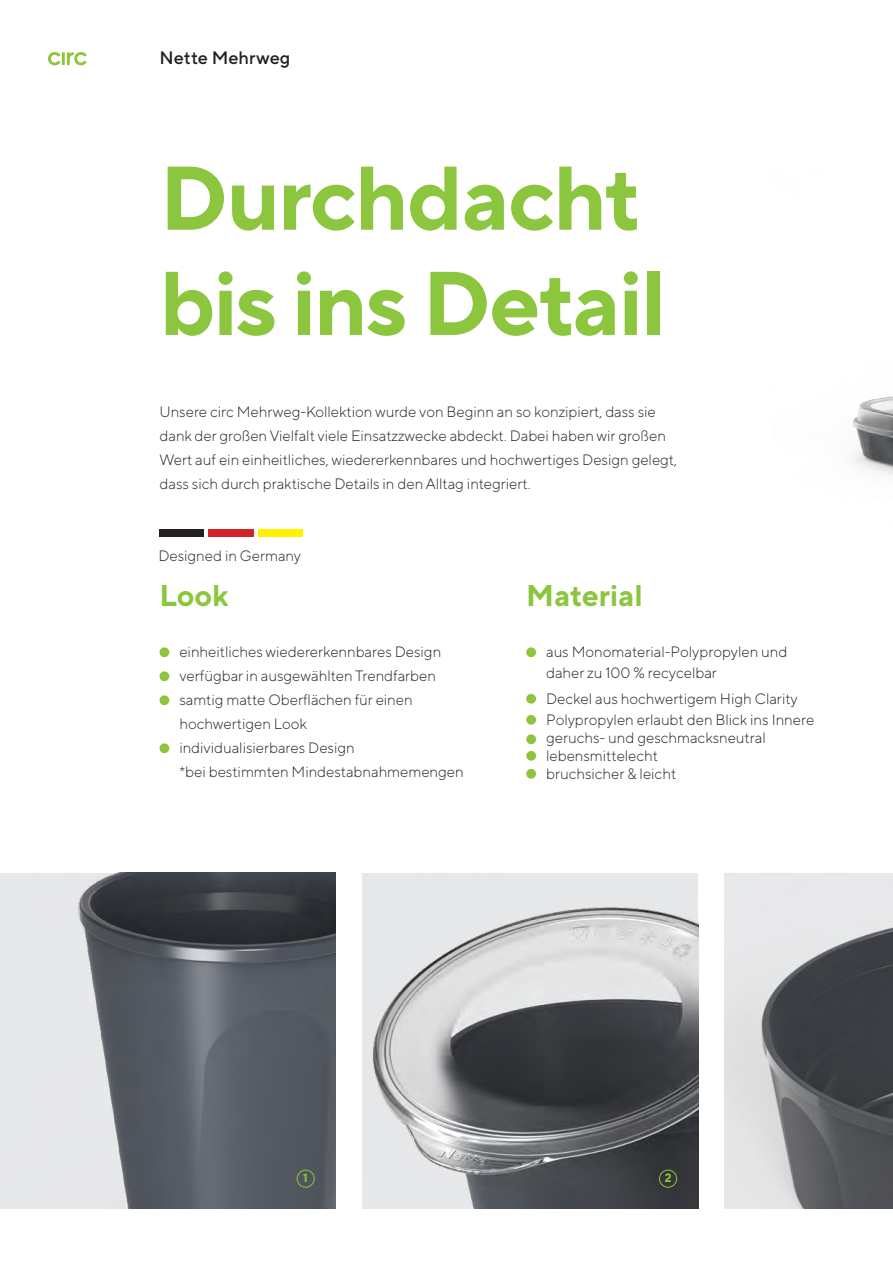
<style>
.page{position:relative;width:893px;height:1263px;background:#fff}
.page>*{position:absolute;margin:0;border:0;box-sizing:border-box;transform-origin:0 0}
.t1{font:700 90.15px/105.1px "TT Norms Pro";letter-spacing:-.02em;color:#8bc63e}
.t2{font:700 30px "TT Norms Pro";color:#8bc63e}
.t3{font:500 18px "TT Norms Pro";color:#231f20}
.t4{font:300 15px/24px "TT Norms Pro";color:#231f20}
.t5{font:700 12px "TT Norms Pro";color:#8bc63e}
</style>
<div class="page">
<img style="left:725px;top:873px;width:168px;height:336px">
<img style="left:362px;top:873px;width:336px;height:336px">
<img style="left:0;top:873px;width:336px;height:336px">
<div style="left:297px;top:1170px;width:18px;height:17px;border:1px solid #8bc63e;border-radius:50%"></div>
<div style="left:659px;top:1170px;width:18px;height:17px;border:1px solid #8bc63e;border-radius:50%"></div>
<img style="left:852px;top:396px;width:41px;height:80px">
<div style="left:526px;top:647px;width:10px;height:10px;background:#8bc63e;border-radius:50%"></div>
<div style="left:526px;top:694px;width:10px;height:10px;background:#8bc63e;border-radius:50%"></div>
<div style="left:526px;top:715px;width:10px;height:10px;background:#8bc63e;border-radius:50%"></div>
<div style="left:526px;top:734px;width:10px;height:10px;background:#8bc63e;border-radius:50%"></div>
<div style="left:526px;top:751px;width:10px;height:10px;background:#8bc63e;border-radius:50%"></div>
<div style="left:526px;top:769px;width:10px;height:10px;background:#8bc63e;border-radius:50%"></div>
<div style="left:160px;top:647px;width:9px;height:10px;background:#8bc63e;border-radius:50%"></div>
<div style="left:160px;top:671px;width:9px;height:10px;background:#8bc63e;border-radius:50%"></div>
<div style="left:160px;top:695px;width:9px;height:10px;background:#8bc63e;border-radius:50%"></div>
<div style="left:160px;top:743px;width:9px;height:10px;background:#8bc63e;border-radius:50%"></div>
<div style="left:160px;top:529px;width:44px;height:8px;background:#231f20"></div>
<div style="left:208px;top:529px;width:46px;height:8px;background:#d1232a"></div>
<div style="left:258px;top:529px;width:44px;height:8px;background:#fff101"></div>
<svg style="left:48px;top:52px;width:39px;height:13px"></svg>
<p class="t3" style="left:160px;top:45px;width:132px">Nette Mehrweg</p>
<h1 class="t1" style="left:160px;top:139px;width:508px">Durchdacht bis ins Detail</h1>
<p class="t4" style="left:160px;top:398px;width:519px">Unsere circ Mehrweg-Kollektion wurde von Beginn an so konzipiert, dass sie dank der großen Vielfalt viele Einsatzzwecke abdeckt. Dabei haben wir großen Wert auf ein einheitliches, wiedererkennbares und hochwertiges Design gelegt, dass sich durch praktische Details in den Alltag integriert.</p>
<p class="t4" style="left:158px;top:542px;width:144px">Designed in Germany</p>
<h2 class="t2" style="left:159px;top:573px;width:70px">Look</h2>
<h2 class="t2" style="left:526px;top:573px;width:118px">Material</h2>
<p class="t4" style="left:179px;top:638px;width:286px">einheitliches wiedererkennbares Design verfügbar in ausgewählten Trendfarben samtig matte Oberflächen für einen hochwertigen Look<br>individualisierbares Design<br>*bei bestimmten Mindestabnahmemengen</p>
<p class="t4" style="left:546px;top:640px;width:243px;line-height:20.9px">aus Monomaterial-Polypropylen und daher zu 100 % recycelbar</p>
<p class="t4" style="left:546px;top:687px;width:270px;line-height:21.1px">Deckel aus hochwertigem High Clarity<br>Polypropylen erlaubt den Blick ins Innere</p>
<p class="t4" style="left:546px;top:727px;width:221px;line-height:18px">geruchs- und geschmacksneutral lebensmittelecht<br>bruchsicher &amp; leicht</p>
<p class="t5" style="left:303px;top:1169px;width:6px">1</p>
<p class="t5" style="left:665px;top:1169px;width:8px">2</p>
</div>
